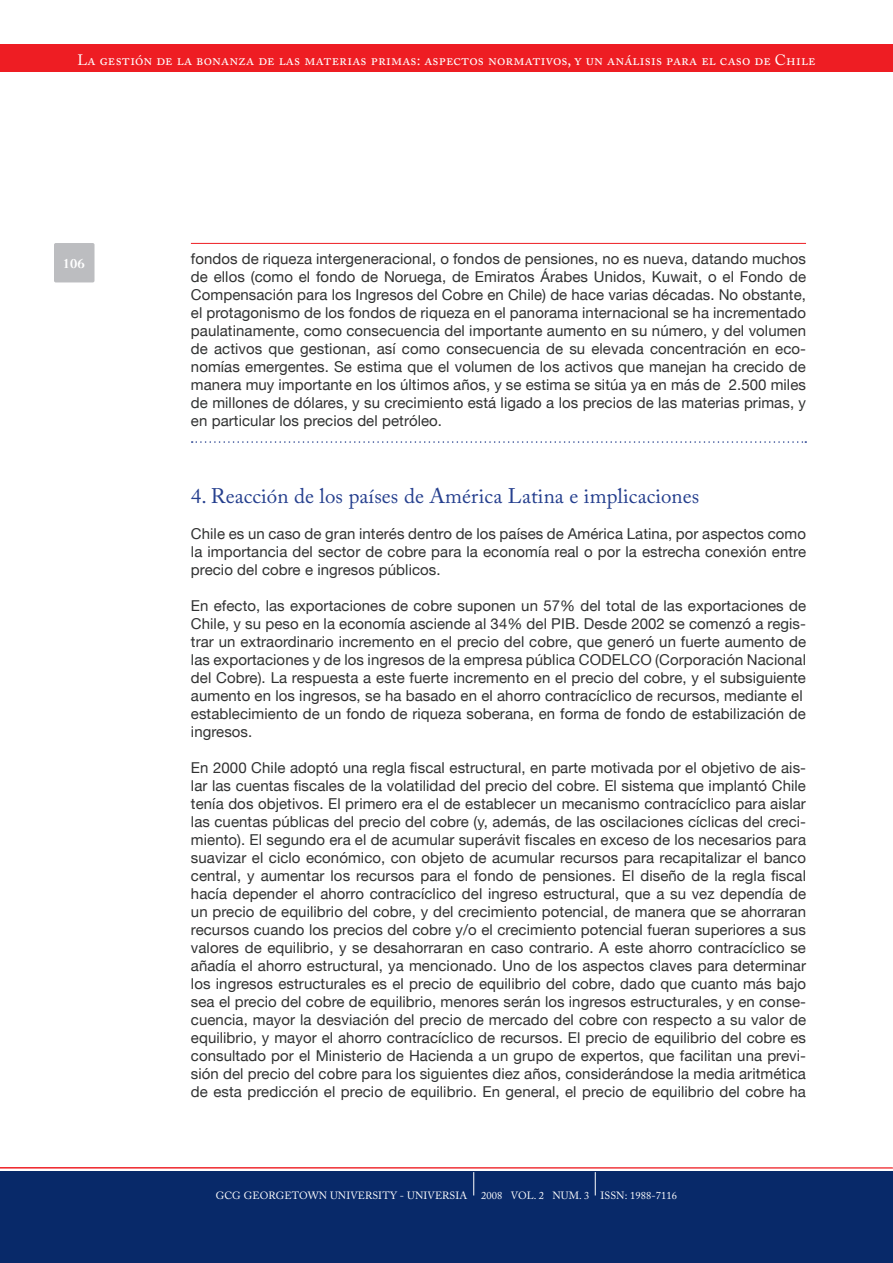
<style>
.page{position:relative;width:893px;height:1263px;background:#fff}
.page>*{position:absolute;margin:0;border:0;box-sizing:border-box;transform-origin:0 0}
.body{font:21px "Adobe Caslon Pro";color:#253f8e}
.body-2{font:15px/18px "Helvetica Neue";letter-spacing:.005em;color:#313232;text-align:justify}
.t1{font:15px "Adobe Caslon Pro";letter-spacing:.01em;color:#fff}
.t2{font:300 15px "Caslon";color:#fff}
.t3{font:10.5px "Adobe Caslon Pro";letter-spacing:.01em;color:#fff}
</style>
<div class="page">
<div style="left:0;top:1172px;width:893px;height:91px;background:#082969"></div>
<hr style="left:0;top:1167px;width:893px;height:1px;background:#ee1d23">
<hr style="left:191px;top:243px;width:615px;height:1px;background:#ee1d23">
<div style="left:0;top:44px;width:893px;height:27px;background:#ee1d23"></div>
<div style="left:54px;top:243px;width:40px;height:39px;background:#bcbdc0;border-radius:2px"></div>
<svg style="left:473px;top:1172px;width:1px;height:23px"></svg>
<svg style="left:595px;top:1172px;width:1px;height:23px"></svg>
<svg style="left:192px;top:441px;width:614px;height:2px"></svg>
<p class="t1" style="left:77px;top:51px;width:740px">La gestión de la bonanza de las materias primas: aspectos normativos, y un análisis para el caso de Chile</p>
<p class="t2" style="left:63px;top:258px;width:23px">106</p>
<p class="body-2" style="left:191px;top:250px;width:617px">fondos de riqueza intergeneracional, o fondos de pensiones, no es nueva, datando muchos de ellos (como el fondo de Noruega, de Emiratos Árabes Unidos, Kuwait, o el Fondo de Compensación para los Ingresos del Cobre en Chile) de hace varias décadas. No obstante, el protagonismo de los fondos de riqueza en el panorama internacional se ha incrementado paulatinamente, como consecuencia del importante aumento en su número, y del volumen de activos que gestionan, así como consecuencia de su elevada concentración en eco&shy;nomías emergentes. Se estima que el volumen de los activos que manejan ha crecido de manera muy importante en los últimos años, y se estima se sitúa ya en más de 2.500 miles de millones de dólares, y su crecimiento está ligado a los precios de las materias primas, y en particular los precios del petróleo.</p>
<p class="body" style="left:191px;top:483px;width:510px">4. Reacción de los países de América Latina e implicaciones</p>
<p class="body-2" style="left:191px;top:524px;width:617px">Chile es un caso de gran interés dentro de los países de América Latina, por aspectos como la importancia del sector de cobre para la economía real o por la estrecha conexión entre precio del cobre e ingresos públicos.</p>
<p class="body-2" style="left:191px;top:596px;width:617px">En efecto, las exportaciones de cobre suponen un 57% del total de las exportaciones de Chile, y su peso en la economía asciende al 34% del PIB. Desde 2002 se comenzó a regis&shy;trar un extraordinario incremento en el precio del cobre, que generó un fuerte aumento de las exportaciones y de los ingresos de la empresa pública CODELCO (Corporación Nacional del Cobre). La respuesta a este fuerte incremento en el precio del cobre, y el subsiguiente aumento en los ingresos, se ha basado en el ahorro contracíclico de recursos, mediante el</p>
<p class="body-2" style="left:191px;top:704px;width:616px">establecimiento de un fondo de riqueza soberana, en forma de fondo de estabilización de ingresos.</p>
<p class="body-2" style="left:191px;top:758px;width:617px">En 2000 Chile adoptó una regla fiscal estructural, en parte motivada por el objetivo de ais&shy;lar las cuentas fiscales de la volatilidad del precio del cobre. El sistema que implantó Chile tenía dos objetivos. El primero era el de establecer un mecanismo contracíclico para aislar las cuentas públicas del precio del cobre (y, además, de las oscilaciones cíclicas del creci&shy;miento). El segundo era el de acumular superávit fiscales en exceso de los necesarios para suavizar el ciclo económico, con objeto de acumular recursos para recapitalizar el banco central, y aumentar los recursos para el fondo de pensiones. El diseño de la regla fiscal hacía depender el ahorro contracíclico del ingreso estructural, que a su vez dependía de un precio de equilibrio del cobre, y del crecimiento potencial, de manera que se ahorraran recursos cuando los precios del cobre y/o el crecimiento potencial fueran superiores a sus valores de equilibrio, y se desahorraran en caso contrario. A este ahorro contracíclico se añadía el ahorro estructural, ya mencionado. Uno de los aspectos claves para determinar los ingresos estructurales es el precio de equilibrio del cobre, dado que cuanto más bajo sea el precio del cobre de equilibrio, menores serán los ingresos estructurales, y en conse&shy;cuencia, mayor la desviación del precio de mercado del cobre con respecto a su valor de equilibrio, y mayor el ahorro contracíclico de recursos. El precio de equilibrio del cobre es consultado por el Ministerio de Hacienda a un grupo de expertos, que facilitan una previ&shy;sión del precio del cobre para los siguientes diez años, considerándose la media aritmética de esta predicción el precio de equilibrio. En general, el precio de equilibrio del cobre ha</p>
<p class="t3" style="left:216px;top:1189px;width:253px">GCG GEORGETOWN UNIVERSITY - UNIVERSIA</p>
<p class="t3" style="left:481px;top:1189px;width:197px">2008 VOL. 2 NUM. 3 ISSN: 1988-7116</p>
</div>
